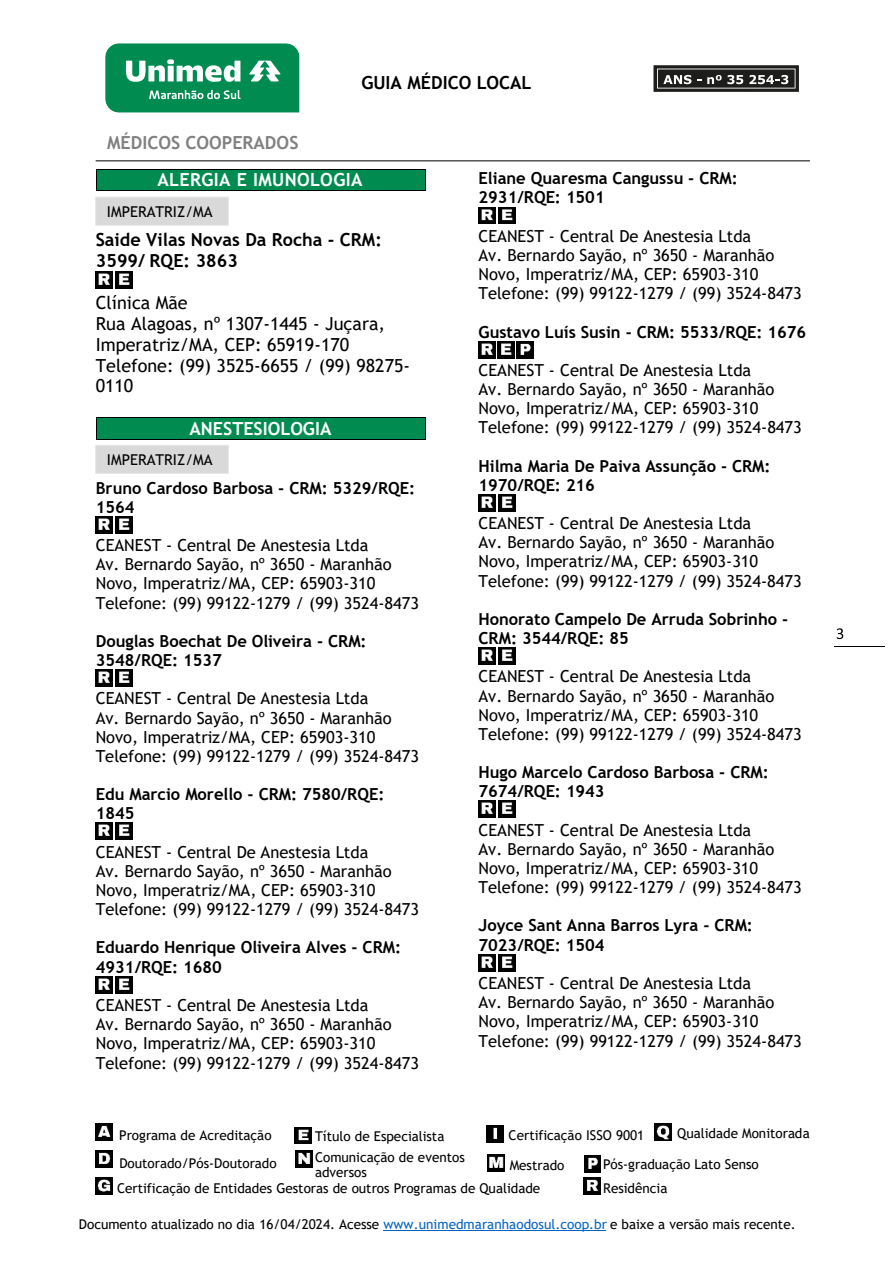
<style>
.page{position:relative;width:893px;height:1263px;background:#fff}
.page>*{position:absolute;margin:0;border:0;box-sizing:border-box;transform-origin:0 0}
.t1{font:18px/20.9px "Trebuchet MS";color:#000}
.t2{font:700 18px/21px "Trebuchet MS";color:#000}
.t3{font:700 18px "Trebuchet MS";letter-spacing:.015em;color:#fff}
.t4{font:700 18px "Trebuchet MS";color:#808080}
.t5{font:16.5px/19.2px "Trebuchet MS";color:#000}
.t6{font:700 16.5px/19px "Trebuchet MS";color:#000}
.t7{font:15px "Trebuchet MS";color:#000}
.t8{font:13.5px/15.6px "Trebuchet MS";color:#000}
.s1{color:#0563c1}
</style>
<div class="page">
<img style="left:96px;top:1151px;width:17px;height:16px">
<hr style="left:383px;top:1230px;width:223px;height:1px;background:#0563c1">
<hr style="left:96px;top:160px;width:714px;height:1px;background:#000">
<svg style="left:837px;top:628px;width:6px;height:11px"></svg>
<hr style="left:834px;top:646px;width:50px;height:1px;background:#000">
<img style="left:96px;top:1124px;width:17px;height:17px">
<img style="left:294px;top:1127px;width:17px;height:17px">
<img style="left:95px;top:1178px;width:17px;height:17px">
<img style="left:487px;top:1125px;width:17px;height:17px">
<img style="left:487px;top:1154px;width:17px;height:17px">
<img style="left:295px;top:1151px;width:17px;height:16px">
<img style="left:584px;top:1155px;width:17px;height:17px">
<img style="left:655px;top:1124px;width:17px;height:17px">
<img style="left:584px;top:1178px;width:17px;height:17px">
<div style="left:97px;top:169px;width:328px;height:21px;background:#008c50"></div>
<hr style="left:97px;top:169px;width:328px;height:1px;background:#000">
<svg style="left:96px;top:169px;width:1px;height:22px"></svg>
<hr style="left:97px;top:190px;width:328px;height:1px;background:#000">
<svg style="left:425px;top:169px;width:1px;height:22px"></svg>
<div style="left:97px;top:418px;width:328px;height:21px;background:#008c50"></div>
<hr style="left:97px;top:417px;width:328px;height:1px;background:#000">
<svg style="left:96px;top:417px;width:1px;height:23px"></svg>
<hr style="left:97px;top:439px;width:328px;height:1px;background:#000">
<svg style="left:425px;top:417px;width:1px;height:23px"></svg>
<div style="left:95px;top:197px;width:134px;height:29px;background:#d9d9d9;border:1px solid #e7e6e6"></div>
<div style="left:95px;top:445px;width:134px;height:29px;background:#d9d9d9;border:1px solid #e7e6e6"></div>
<img style="left:96px;top:271px;width:17px;height:17px">
<img style="left:116px;top:271px;width:17px;height:17px">
<img style="left:96px;top:516px;width:17px;height:17px">
<img style="left:116px;top:516px;width:17px;height:17px">
<img style="left:96px;top:670px;width:17px;height:16px">
<img style="left:116px;top:670px;width:17px;height:16px">
<img style="left:96px;top:823px;width:17px;height:17px">
<img style="left:116px;top:823px;width:17px;height:17px">
<img style="left:96px;top:976px;width:17px;height:17px">
<img style="left:116px;top:976px;width:17px;height:17px">
<img style="left:478px;top:207px;width:17px;height:17px">
<img style="left:499px;top:207px;width:17px;height:17px">
<img style="left:478px;top:494px;width:17px;height:17px">
<img style="left:499px;top:494px;width:17px;height:17px">
<img style="left:478px;top:954px;width:17px;height:17px">
<img style="left:499px;top:954px;width:17px;height:17px">
<img style="left:478px;top:648px;width:17px;height:17px">
<img style="left:499px;top:648px;width:17px;height:17px">
<img style="left:478px;top:801px;width:17px;height:17px">
<img style="left:499px;top:801px;width:17px;height:17px">
<img style="left:478px;top:341px;width:17px;height:17px">
<img style="left:497px;top:341px;width:17px;height:17px">
<img style="left:517px;top:341px;width:17px;height:17px">
<svg style="left:105px;top:43px;width:195px;height:70px;background:#2ca06e"></svg>
<svg style="left:654px;top:65px;width:145px;height:27px;background:#494948"></svg>
<p class="t4" style="left:107px;top:131px;width:193px">MÉDICOS COOPERADOS</p>
<p class="t2" style="left:361px;top:72px;width:172px">GUIA MÉDICO LOCAL</p>
<p class="t3" style="left:158px;top:169px;width:207px">ALERGIA E IMUNOLOGIA</p>
<p class="t7" style="left:107px;top:202px;width:107px">IMPERATRIZ/MA</p>
<p class="t2" style="left:96px;top:229px;width:288px">Saide Vilas Novas Da Rocha - CRM:<br>3599/ RQE: 3863</p>
<p class="t1" style="left:96px;top:292px;width:316px">Clínica Mãe<br>Rua Alagoas, nº 1307-1445 - Juçara,<br>Imperatriz/MA, CEP: 65919-170<br>Telefone: (99) 3525-6655 / (99) 98275-<br>0110</p>
<p class="t3" style="left:190px;top:417px;width:143px">ANESTESIOLOGIA</p>
<p class="t7" style="left:107px;top:450px;width:107px">IMPERATRIZ/MA</p>
<p class="t6" style="left:96px;top:478px;width:321px">Bruno Cardoso Barbosa - CRM: 5329/RQE:<br>1564</p>
<p class="t5" style="left:96px;top:535px;width:325px">CEANEST - Central De Anestesia Ltda<br>Av. Bernardo Sayão, nº 3650 - Maranhão Novo, Imperatriz/MA, CEP: 65903-310<br>Telefone: (99) 99122-1279 / (99) 3524-8473</p>
<p class="t6" style="left:96px;top:631px;width:272px">Douglas Boechat De Oliveira - CRM:<br>3548/RQE: 1537</p>
<p class="t5" style="left:96px;top:689px;width:325px">CEANEST - Central De Anestesia Ltda<br>Av. Bernardo Sayão, nº 3650 - Maranhão Novo, Imperatriz/MA, CEP: 65903-310<br>Telefone: (99) 99122-1279 / (99) 3524-8473</p>
<p class="t6" style="left:96px;top:785px;width:290px">Edu Marcio Morello - CRM: 7580/RQE:<br>1845</p>
<p class="t5" style="left:96px;top:842px;width:325px">CEANEST - Central De Anestesia Ltda<br>Av. Bernardo Sayão, nº 3650 - Maranhão Novo, Imperatriz/MA, CEP: 65903-310<br>Telefone: (99) 99122-1279 / (99) 3524-8473</p>
<p class="t6" style="left:96px;top:938px;width:307px">Eduardo Henrique Oliveira Alves - CRM:<br>4931/RQE: 1680</p>
<p class="t5" style="left:96px;top:995px;width:325px">CEANEST - Central De Anestesia Ltda<br>Av. Bernardo Sayão, nº 3650 - Maranhão Novo, Imperatriz/MA, CEP: 65903-310<br>Telefone: (99) 99122-1279 / (99) 3524-8473</p>
<p class="t6" style="left:479px;top:169px;width:261px">Eliane Quaresma Cangussu - CRM:<br>2931/RQE: 1501</p>
<p class="t5" style="left:479px;top:226px;width:325px">CEANEST - Central De Anestesia Ltda<br>Av. Bernardo Sayão, nº 3650 - Maranhão Novo, Imperatriz/MA, CEP: 65903-310<br>Telefone: (99) 99122-1279 / (99) 3524-8473</p>
<p class="t6" style="left:479px;top:322px;width:329px">Gustavo Luís Susin - CRM: 5533/RQE: 1676</p>
<p class="t5" style="left:479px;top:360px;width:325px">CEANEST - Central De Anestesia Ltda<br>Av. Bernardo Sayão, nº 3650 - Maranhão Novo, Imperatriz/MA, CEP: 65903-310<br>Telefone: (99) 99122-1279 / (99) 3524-8473</p>
<p class="t6" style="left:479px;top:456px;width:294px">Hilma Maria De Paiva Assunção - CRM:<br>1970/RQE: 216</p>
<p class="t5" style="left:478px;top:514px;width:325px">CEANEST - Central De Anestesia Ltda<br>Av. Bernardo Sayão, nº 3650 - Maranhão Novo, Imperatriz/MA, CEP: 65903-310<br>Telefone: (99) 99122-1279 / (99) 3524-8473</p>
<p class="t6" style="left:478px;top:609px;width:311px">Honorato Campelo De Arruda Sobrinho -<br>CRM: 3544/RQE: 85</p>
<p class="t5" style="left:478px;top:667px;width:325px">CEANEST - Central De Anestesia Ltda<br>Av. Bernardo Sayão, nº 3650 - Maranhão Novo, Imperatriz/MA, CEP: 65903-310<br>Telefone: (99) 99122-1279 / (99) 3524-8473</p>
<p class="t6" style="left:479px;top:763px;width:292px">Hugo Marcelo Cardoso Barbosa - CRM:<br>7674/RQE: 1943</p>
<p class="t5" style="left:478px;top:820px;width:325px">CEANEST - Central De Anestesia Ltda<br>Av. Bernardo Sayão, nº 3650 - Maranhão Novo, Imperatriz/MA, CEP: 65903-310<br>Telefone: (99) 99122-1279 / (99) 3524-8473</p>
<p class="t6" style="left:478px;top:916px;width:276px">Joyce Sant Anna Barros Lyra - CRM:<br>7023/RQE: 1504</p>
<p class="t5" style="left:478px;top:973px;width:325px">CEANEST - Central De Anestesia Ltda<br>Av. Bernardo Sayão, nº 3650 - Maranhão Novo, Imperatriz/MA, CEP: 65903-310<br>Telefone: (99) 99122-1279 / (99) 3524-8473</p>
<p class="t8" style="left:677px;top:1125px;width:134px">Qualidade Monitorada</p>
<p class="t8" style="left:315px;top:1129px;width:131px">Título de Especialista</p>
<p class="t8" style="left:509px;top:1127px;width:137px">Certificação ISSO 9001</p>
<p class="t8" style="left:117px;top:1180px;width:425px">Certificação de Entidades Gestoras de outros Programas de Qualidade</p>
<p class="t8" style="left:119px;top:1127px;width:154px">Programa de Acreditação</p>
<p class="t8" style="left:315px;top:1149px;width:151px">Comunicação de eventos adversos</p>
<p class="t8" style="left:119px;top:1155px;width:159px">Doutorado/Pós-Doutorado</p>
<p class="t8" style="left:603px;top:1156px;width:157px">Pós-graduação Lato Senso</p>
<p class="t8" style="left:510px;top:1157px;width:56px">Mestrado</p>
<p class="t8" style="left:603px;top:1181px;width:66px">Residência</p>
<p class="t8" style="left:79px;top:1216px;width:718px">Documento atualizado no dia 16/04/2024. Acesse <span class="s1">www.unimedmaranhaodosul.coop.br</span> e baixe a versão mais recente.</p>
</div>
